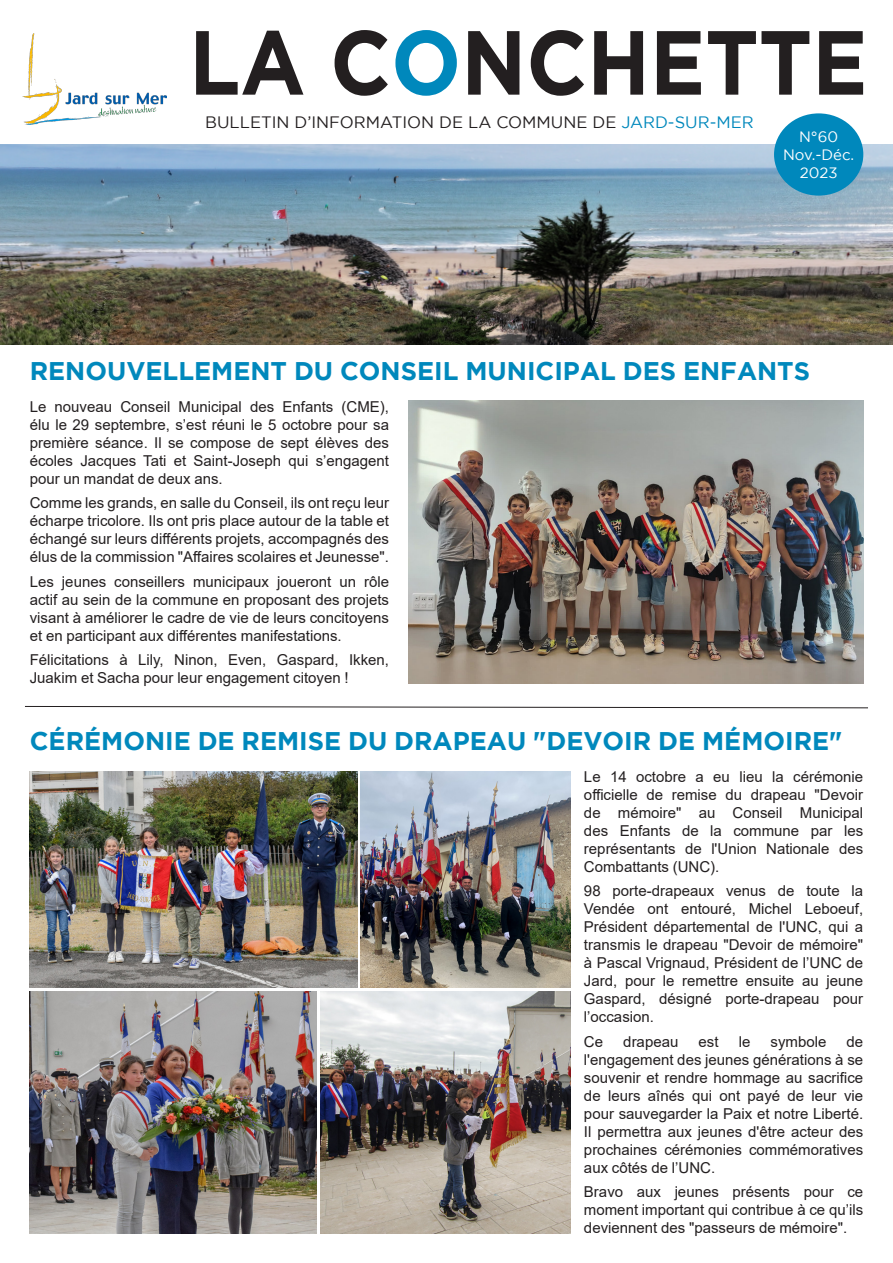
<style>
.page{position:relative;width:893px;height:1263px;background:#fff}
.page>*{position:absolute;margin:0;border:0;box-sizing:border-box;transform-origin:0 0}
.t1{font:700 90.75px "Gotham";color:#231f20;scale:.91 1}
.t2{font:700 25.5px "Gotham";color:#0088bc}
.t3{font:16.5px "Gotham";color:#231f20}
.t4{font:15px/18px "Arial";color:#231f20;text-align:justify}
.t5{font:15px/18px "Gotham";color:#fff;text-align:center}
.s1{color:#0088bc}
</style>
<div class="page">
<img style="left:408px;top:401px;width:455px;height:282px">
<img style="left:22px;top:33px;width:145px;height:92px">
<img style="left:0;top:145px;width:893px;height:199px">
<div style="left:774px;top:113px;width:89px;height:83px;background:#0088bc;border-radius:50%"></div>
<svg style="left:25px;top:706px;width:843px;height:3px"></svg>
<img style="left:30px;top:771px;width:327px;height:217px">
<img style="left:320px;top:991px;width:251px;height:242px">
<img style="left:30px;top:991px;width:287px;height:242px">
<img style="left:361px;top:771px;width:210px;height:217px">
<h1 class="t1" style="left:189px;top:10px;width:747px">LA C<span class="s1">O</span>NCHETTE</h1>
<p class="t3" style="left:205px;top:113px;width:550px">BULLETIN D’INFORMATION DE LA COMMUNE DE <span class="s1">JARD-SUR-M ER</span></p>
<p class="t5" style="left:783px;top:127px;width:73px">N °60<br>N OV.-DÉC.<br>2023</p>
<h2 class="t2" style="left:30px;top:356px;width:38px">RENO</h2>
<h2 class="t2" style="left:107px;top:356px;width:55px">UVELLE</h2>
<h2 class="t2" style="left:211px;top:356px;width:41px">MENT</h2>
<h2 class="t2" style="left:294px;top:356px;width:67px">DU CON</h2>
<h2 class="t2" style="left:401px;top:356px;width:356px">SEIL MUN ICIPAL DES ENFANT</h2>
<h2 class="t2" style="left:794px;top:356px;width:18px">S</h2>
<p class="t4" style="left:30px;top:397px;width:361px">Le nouveau Conseil Municipal des Enfants (CME), élu le 29 septembre, s’est réuni le 5 octobre pour sa première séance. Il se compose de sept élèves des écoles Jacques Tati et Saint-Joseph qui s’engagent pour un mandat de deux ans.</p>
<p class="t4" style="left:30px;top:494px;width:361px">Comme les grands, en salle du Conseil, ils ont reçu leur écharpe tricolore. Ils ont pris place autour de la table et échangé sur leurs différents projets, accompagnés des élus de la commission "Affaires scolaires et Jeunesse".</p>
<p class="t4" style="left:30px;top:572px;width:361px">Les jeunes conseillers municipaux joueront un rôle actif au sein de la commune en proposant des projets visant à améliorer le cadre de vie de leurs concitoyens et en participant aux différentes manifestations.</p>
<p class="t4" style="left:30px;top:651px;width:361px">Félicitations à Lily, Ninon, Even, Gaspard, Ikken,<br>Juakim et Sacha pour leur engagement citoyen !</p>
<h2 class="t2" style="left:30px;top:726px;width:814px">CÉRÉMON IE DE REMISE DU DRAPEAU "DEVOIR DE MÉMOIRE"</h2>
<p class="t4" style="left:584px;top:768px;width:281px">Le 14 octobre a eu lieu la cérémonie officielle de remise du drapeau "Devoir de mémoire" au Conseil Municipal des Enfants de la commune par les représentants de l'Union Nationale des Combattants (UNC).</p>
<p class="t4" style="left:584px;top:882px;width:281px">98 porte-drapeaux venus de toute la Vendée ont entouré, Michel Leboeuf, Président départemental de l'UNC, qui a transmis le drapeau "Devoir de mémoire" à Pascal Vrignaud, Président de l’UNC de Jard, pour le remettre ensuite au jeune Gaspard, désigné porte-drapeau pour l’occasion.</p>
<p class="t4" style="left:584px;top:1032px;width:21px">Ce</p>
<p class="t4" style="left:623px;top:1032px;width:57px">drapeau</p>
<p class="t4" style="left:698px;top:1032px;width:22px">est</p>
<p class="t4" style="left:739px;top:1032px;width:13px">le</p>
<p class="t4" style="left:770px;top:1032px;width:57px">symbole</p>
<p class="t4" style="left:584px;top:1032px;width:281px;text-indent:263px">de l'engagement des jeunes générations à se souvenir et rendre hommage au sacrifice de leurs aînés qui ont payé de leur vie pour sauvegarder la Paix et notre Liberté.<br>Il permettra aux jeunes d'être acteur des prochaines cérémonies commémoratives aux côtés de l’UNC.</p>
<p class="t4" style="left:584px;top:1183px;width:281px">Bravo aux jeunes présents pour ce moment important qui contribue à ce qu’ils deviennent des "passeurs de mémoire".</p>
</div>
